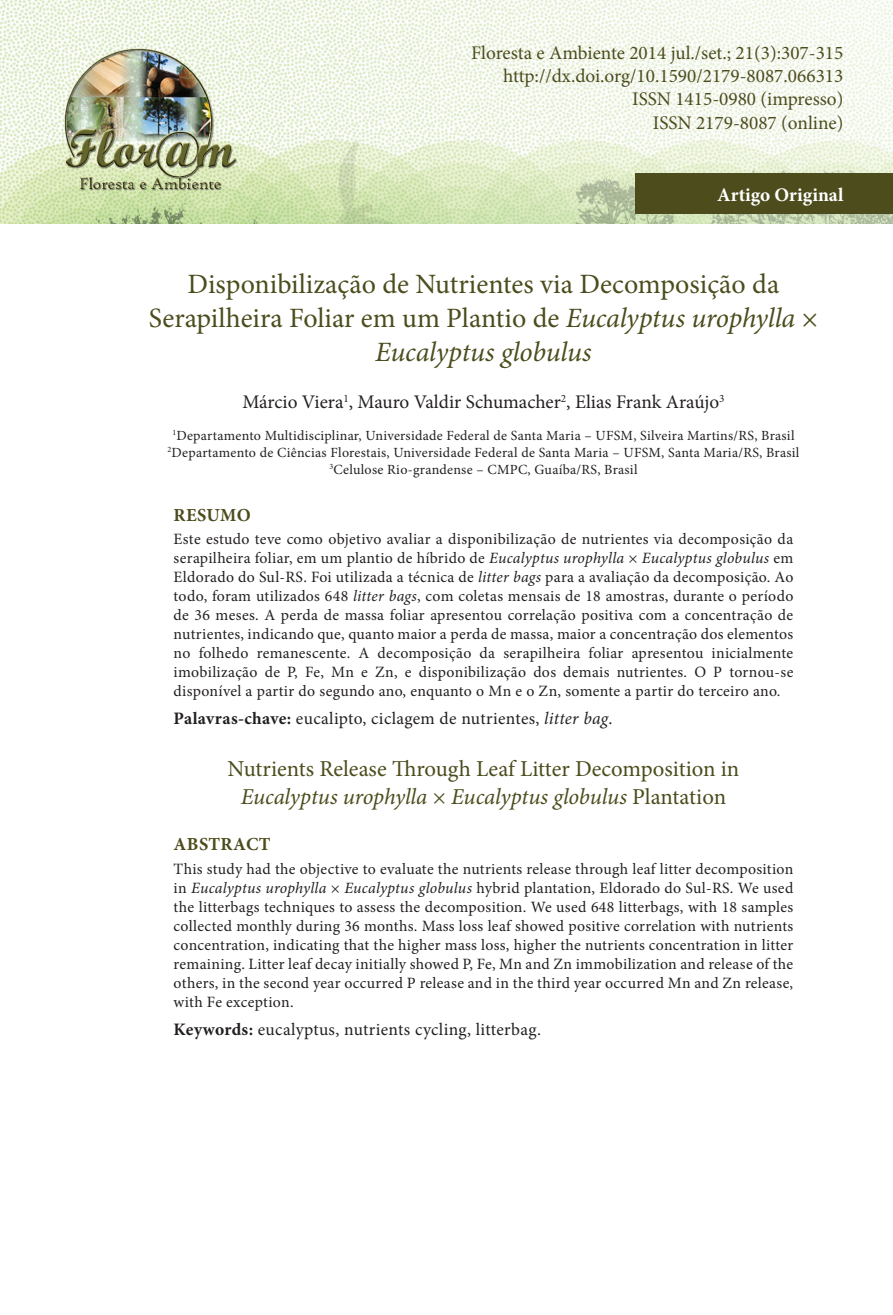
<style>
.page{position:relative;width:893px;height:1315px;background:#fff}
.page>*{position:absolute;margin:0;border:0;box-sizing:border-box;transform-origin:0 0}
.t1{font:28px/33.6px "Minion Pro";color:#4c4c1d;text-align:center}
.t2{font:22.75px/27.3px "Minion Pro";color:#4c4c1d;text-align:center}
.t3{font:19.25px/23.1px "Minion Pro";color:#4c4c1d;text-align:right}
.t4{font:19.25px "Minion Pro";color:#231f20}
.t5{font:700 19.25px "Minion Pro";color:#fff}
.t6{font:700 18.38px "Minion Pro";letter-spacing:.02em;color:#4c4c1d}
.t7{font:17.5px "Minion Pro";letter-spacing:.02em;color:#231f20}
.t8{font:15.75px/18.9px "Minion Pro";letter-spacing:.02em;color:#231f20;text-align:justify}
.t9{font:14px/16.8px "Minion Pro";letter-spacing:.02em;color:#231f20;text-align:center}
.s1{font-style:italic}
.s2{font-weight:700}
</style>
<div class="page">
<img style="left:0;top:0;width:893px;height:223px">
<div style="left:635px;top:174px;width:258px;height:40px;background:#4c4c1d"></div>
<p class="t3" style="left:471px;top:42px;width:374px">Floresta e Ambiente 2014 jul./set.; 21(3):307-315</p>
<p class="t3" style="left:503px;top:65px;width:342px">http://dx.doi.org/10.1590/2179-8087.066313<br>ISSN 1415-0980 (impresso)<br>ISSN 2179-8087 (online)</p>
<p class="t5" style="left:717px;top:181px;width:128px">Artigo Original</p>
<h1 class="t1" style="left:149px;top:268px;width:671px">Disponibilização de Nutrientes via Decomposição da<br>Serapilheira Foliar em um Plantio de <span class="s1">Eucalyptus urophylla</span> ×<br><span class="s1">Eucalyptus globulus</span></h1>
<p class="t4" style="left:242px;top:389px;width:484px">Márcio Viera<sup>1</sup>, Mauro Valdir Schumacher<sup>2</sup>, Elias Frank Araújo<sup>3</sup></p>
<p class="t9" style="left:167px;top:427px;width:634px"><sup>1</sup>Departamento Multidisciplinar, Universidade Federal de Santa Maria – UFSM, Silveira Martins/RS, Brasil<br><sup>2</sup>Departamento de Ciências Florestais, Universidade Federal de Santa Maria – UFSM, Santa Maria/RS, Brasil<br><sup>3</sup>Celulose Rio-grandense – CMPC, Guaíba/RS, Brasil</p>
<p class="t6" style="left:174px;top:502px;width:79px">RESUMO</p>
<p class="t8" style="left:174px;top:530px;width:621px">Este estudo teve como objetivo avaliar a disponibilização de nutrientes via decomposição da serapilheira foliar, em um plantio de híbrido de <span class="s1">Eucalyptus urophylla</span> × <span class="s1">Eucalyptus globulus</span> em Eldorado do Sul-RS. Foi utilizada a técnica de <span class="s1">litter bags</span> para a avaliação da decomposição. Ao todo, foram utilizados 648 <span class="s1">litter bags</span>, com coletas mensais de 18 amostras, durante o período de 36 meses. A perda de massa foliar apresentou correlação positiva com a concentração de nutrientes, indicando que, quanto maior a perda de massa, maior a concentração dos elementos no folhedo remanescente. A decomposição da serapilheira foliar apresentou inicialmente imobilização de P, Fe, Mn e Zn, e disponibilização dos demais nutrientes. O P tornou-se disponível a partir do segundo ano, enquanto o Mn e o Zn, somente a partir do terceiro ano.</p>
<p class="t7" style="left:174px;top:707px;width:440px"><span class="s2">Palavras-chave:</span> eucalipto, ciclagem de nutrientes, <span class="s1">litter bag</span>.</p>
<h2 class="t2" style="left:228px;top:755px;width:513px">Nutrients Release Through Leaf Litter Decomposition in<br><span class="s1">Eucalyptus urophylla × Eucalyptus globulus</span> Plantation</h2>
<p class="t6" style="left:174px;top:831px;width:99px">ABSTRACT</p>
<p class="t8" style="left:174px;top:860px;width:621px">This study had the objective to evaluate the nutrients release through leaf litter decomposition in <span class="s1">Eucalyptus urophylla</span> × <span class="s1">Eucalyptus globulus</span> hybrid plantation, Eldorado do Sul-RS. We used the litterbags techniques to assess the decomposition. We used 648 litterbags, with 18 samples collected monthly during 36 months. Mass loss leaf showed positive correlation with nutrients concentration, indicating that the higher mass loss, higher the nutrients concentration in litter remaining. Litter leaf decay initially showed P, Fe, Mn and Zn immobilization and release of the others, in the second year occurred P release and in the third year occurred Mn and Zn release, with Fe exception.</p>
<p class="t7" style="left:174px;top:1017px;width:369px"><span class="s2">Keywords:</span> eucalyptus, nutrients cycling, litterbag.</p>
</div>
